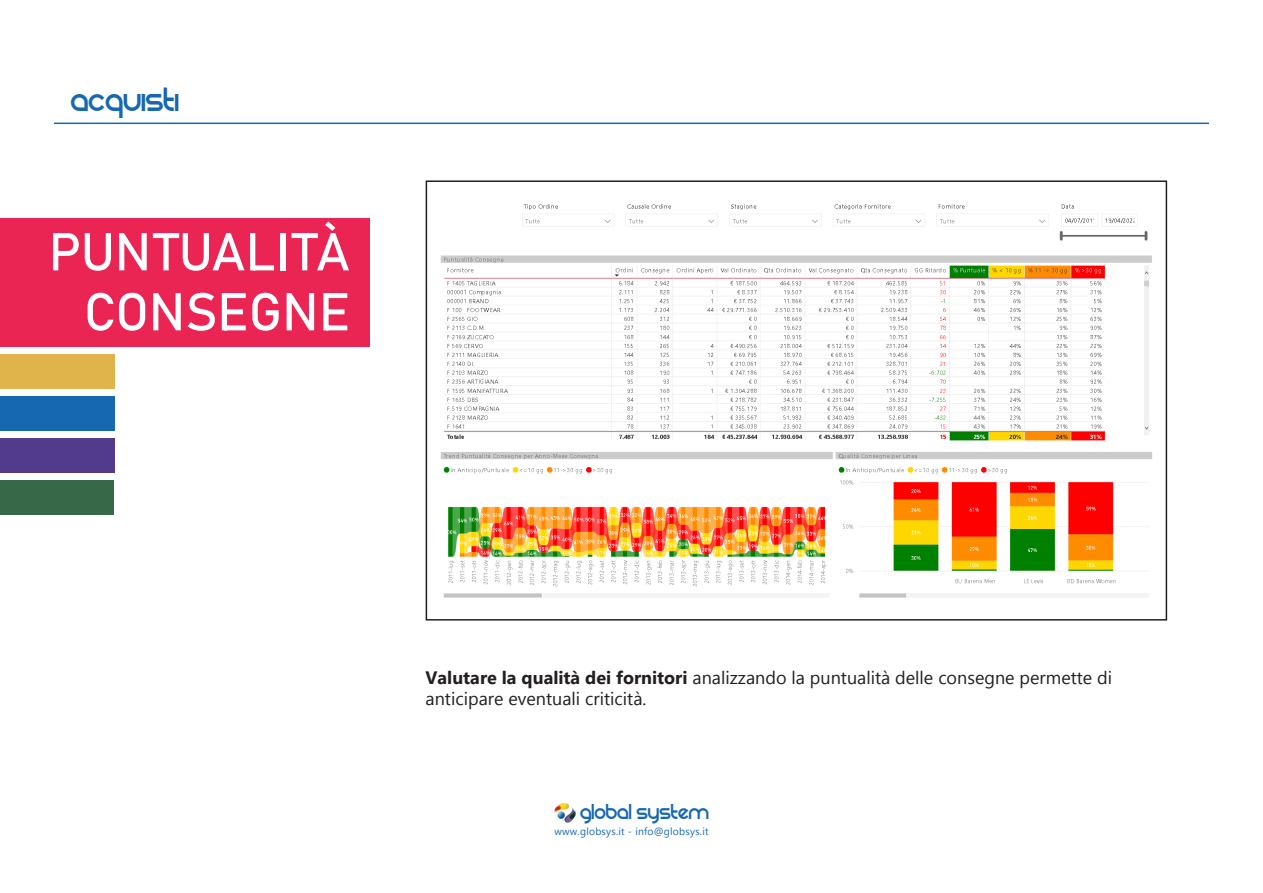
<style>
.page{position:relative;width:1263px;height:893px;background:#fff}
.page>*{position:absolute;margin:0;border:0;box-sizing:border-box;transform-origin:0 0}
.t1{font:52.5px "Bahnschrift";letter-spacing:-.005em;color:#fff}
.t2{font:37.5px "REZ";color:#1668b1}
.t3{font:24px "REZ";color:#1668b1}
.t4{font:18px "Gadugi";color:#231f20}
.t5{font:10.35px "Gadugi";letter-spacing:.02em;color:#1668b1}
.s1{font-weight:700}
</style>
<div class="page">
<hr style="left:54px;top:123px;width:1155px;height:1px;background:#1668b1">
<img style="left:440px;top:204px;width:712px;height:394px">
<div style="left:426px;top:180px;width:741px;height:441px;border:2px solid #231f20"></div>
<div style="left:0;top:218px;width:369px;height:128px;background:#ea2554"></div>
<div style="left:0;top:354px;width:115px;height:34px;background:#e0b44b"></div>
<div style="left:0;top:396px;width:115px;height:34px;background:#1668b1"></div>
<div style="left:0;top:438px;width:115px;height:34px;background:#523b8d"></div>
<div style="left:0;top:480px;width:114px;height:35px;background:#376949"></div>
<img style="left:554px;top:802px;width:22px;height:21px">
<p class="t2" style="left:71px;top:87px;width:110px">acquisti</p>
<p class="t1" style="left:48px;top:212px;width:303px">PUNTUALITÀ</p>
<p class="t1" style="left:84px;top:272px;width:268px">CONSEGNE</p>
<p class="t4" style="left:426px;top:666px;width:688px"><span class="s1">Valutare la qualità dei fornitori</span> analizzando la puntualità delle consegne permette di</p>
<p class="t4" style="left:426px;top:688px;width:222px">anticipare eventuali criticità.</p>
<p class="t3" style="left:580px;top:804px;width:130px">global System</p>
<p class="t5" style="left:554px;top:825px;width:156px">www.globsys.it - info@globsys.it</p>
</div>
